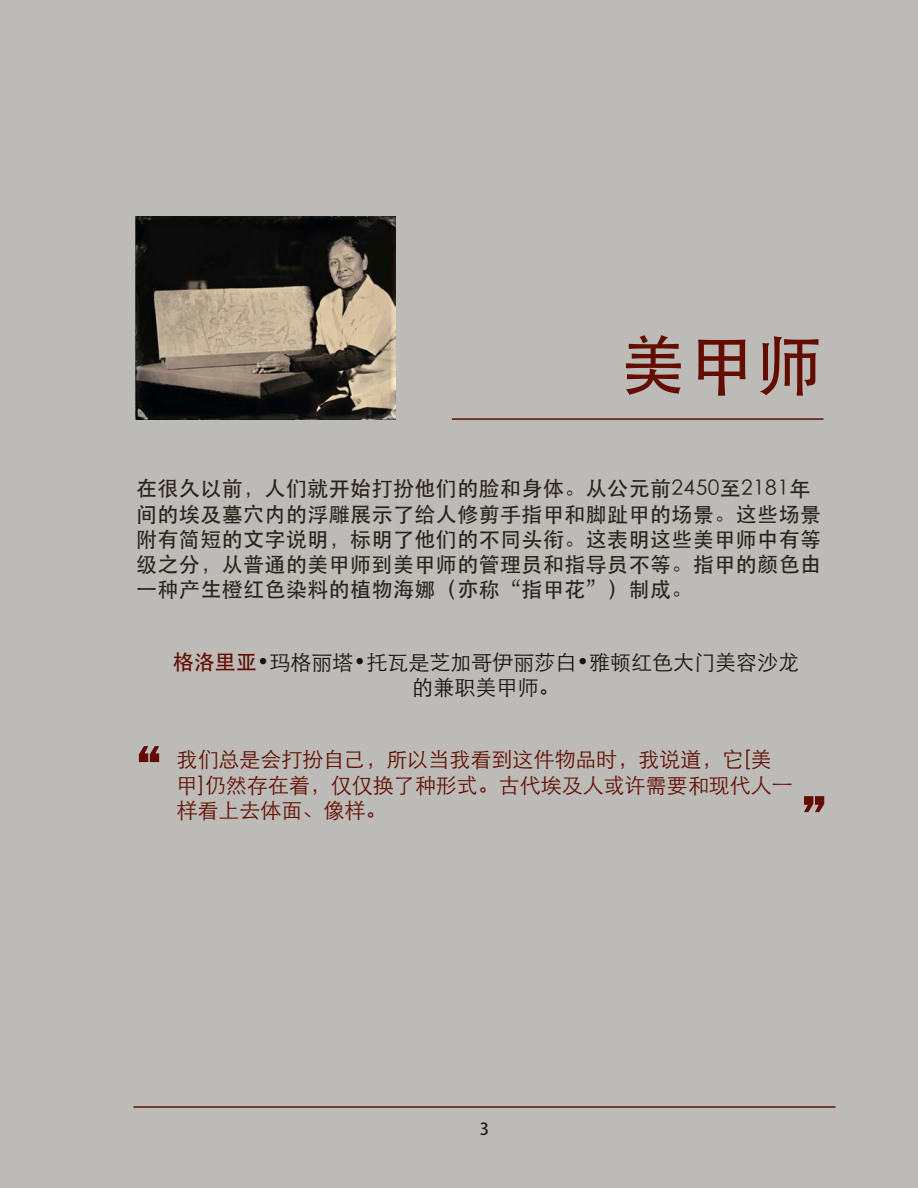
<style>
.page{position:relative;width:918px;height:1188px;background:#bcbbb8}
.page>*{position:absolute;margin:0;border:0;box-sizing:border-box;transform-origin:0 0}
.Occ_Head{font:66px "Adobe Heiti Std";color:#620d00}
.t1{font:54px "ITC Franklin Gothic Std Hvy";color:#620d00}
.Occ_Body{font:21px/25.2px "ST Heiti";letter-spacing:.02em;color:#2b2219}
.Occ_Quote{font:300 21px/25.2px "ST Heiti SC";color:#620d00}
.Occ_Person{font:21px/25.2px "ST Xihei";color:#17130c;text-align:center}
.t2{font:16.5px "Adobe Heiti Std";color:#231f20}
.s1{font-family:"Adobe Heiti Std";color:#620d00}
</style>
<div class="page">
<hr style="left:134px;top:1106px;width:702px;height:2px;background:#5b1300">
<img style="left:136px;top:217px;width:260px;height:203px">
<hr style="left:452px;top:418px;width:372px;height:2px;background:#5b1300">
<p class="Occ_Head" style="left:620px;top:326px;width:203px">美甲师</p>
<p class="Occ_Body" style="left:136px;top:476px;width:687px">在很久以前，人们就开始打扮他们的脸和身体。从公元前2450至2181年间的埃及墓穴内的浮雕展示了给人修剪手指甲和脚趾甲的场景。这些场景附有简短的文字说明，标明了他们的不同头衔。这表明这些美甲师中有等级之分，从普通的美甲师到美甲师的管理员和指导员不等。指甲的颜色由一种产生橙红色染料的植物海娜（亦称“指甲花”）制成。</p>
<p class="Occ_Person" style="left:173px;top:650px;width:628px"><span class="s1">格洛里亚</span>•玛格丽塔•托瓦是芝加哥伊丽莎白•雅顿红色大门美容沙龙的兼职美甲师。</p>
<p class="t1" style="left:135px;top:733px;width:30px">“</p>
<p class="Occ_Quote" style="left:177px;top:745px;width:618px">我们总是会打扮自己，所以当我看到这件物品时，我说道，它[美甲]仍然存在着，仅仅换了种形式。古代埃及人或许需要和现代人一样看上去体面、像样。</p>
<p class="t1" style="left:800px;top:783px;width:30px">”</p>
<p class="t2" style="left:480px;top:1119px;width:11px">3</p>
</div>
